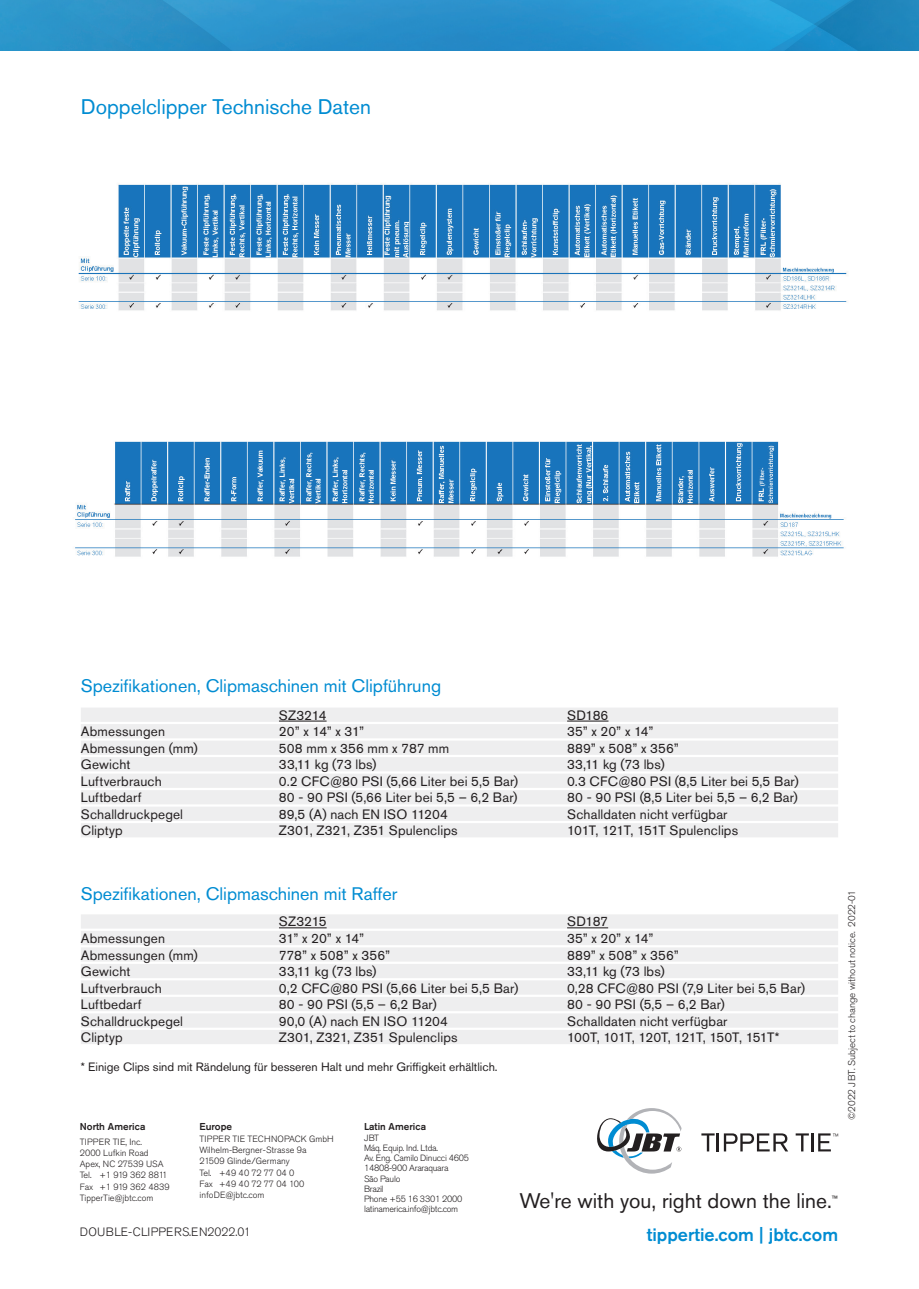
<style>
.page{position:relative;width:919px;height:1289px;background:#fff}
.page>*{position:absolute;margin:0;border:0;box-sizing:border-box;transform-origin:0 0}
.t1{font:21px "Akzidenz Grotesk Pro";color:#231f20}
.Hauptitel{font:21px "Akzidenz Grotesk Pro";color:#008cd2}
.Zwischentitel{font:18px "Akzidenz Grotesk Pro";color:#008cd2}
.t2{font:500 18px "Akzidenz Grotesk Pro";color:#008cd2}
.BlumSpeak_Body_Text{font:13.5px "Akzidenz Grotesk Pro";letter-spacing:.01em;color:#231f20}
.BlumSpeak_Body_Text-2{font:13.5px "Akzidenz Grotesk Pro";letter-spacing:-.05em;color:#231f20}
.Zwischentitel-2{font:12px "Akzidenz Grotesk Pro";color:#231f20}
.t3{font:300 12px "Akzidenz Grotesk Pro";letter-spacing:.02em;color:#231f20}
.t4{font:500 9.9px "Akzidenz Grotesk Pro";color:#231f20}
.t5{font:300 9.75px "Akzidenz Grotesk Pro";color:#231f20}
.t6{font:300 9px "Akzidenz Grotesk Pro";color:#231f20}
.t7{font:300 9px/10.2px "Akzidenz Grotesk Pro";letter-spacing:-.025em;color:#231f20}
.t8{font:300 9px "Akzidenz Grotesk Pro";letter-spacing:.02em;color:#231f20}
.t9{font:300 9px "Akzidenz Grotesk Pro";letter-spacing:-.04em;color:#231f20}
.t10{font:9px "Akzidenz Grotesk Pro";color:#231f20}
</style>
<div class="page">
<img style="left:0;top:0;width:918px;height:50px">
<svg style="left:597px;top:1108px;width:84px;height:65px"></svg>
<svg style="left:701px;top:1133px;width:13px;height:18px"></svg>
<hr style="left:716px;top:1133px;width:3px;height:18px;background:#231f20">
<svg style="left:723px;top:1133px;width:65px;height:18px"></svg>
<svg style="left:795px;top:1133px;width:13px;height:18px"></svg>
<hr style="left:810px;top:1133px;width:3px;height:18px;background:#231f20">
<svg style="left:818px;top:1133px;width:20px;height:18px"></svg>
<div style="left:81px;top:707px;width:757px;height:14px;background:#eeeeef"></div>
<hr style="left:279px;top:720px;width:47px;height:1px;background:#231f20">
<hr style="left:567px;top:720px;width:41px;height:1px;background:#231f20">
<div style="left:81px;top:724px;width:757px;height:14px;background:#eeeeef"></div>
<div style="left:81px;top:740px;width:757px;height:14px;background:#eeeeef"></div>
<div style="left:81px;top:757px;width:757px;height:14px;background:#eeeeef"></div>
<div style="left:81px;top:773px;width:757px;height:14px;background:#eeeeef"></div>
<div style="left:81px;top:790px;width:757px;height:14px;background:#eeeeef"></div>
<div style="left:81px;top:806px;width:757px;height:14px;background:#eeeeef"></div>
<div style="left:81px;top:823px;width:757px;height:14px;background:#eeeeef"></div>
<div style="left:81px;top:914px;width:757px;height:14px;background:#eeeeef"></div>
<hr style="left:279px;top:927px;width:47px;height:1px;background:#231f20">
<hr style="left:567px;top:927px;width:41px;height:1px;background:#231f20">
<div style="left:81px;top:930px;width:757px;height:15px;background:#eeeeef"></div>
<div style="left:81px;top:947px;width:757px;height:14px;background:#eeeeef"></div>
<div style="left:81px;top:963px;width:757px;height:15px;background:#eeeeef"></div>
<div style="left:81px;top:980px;width:757px;height:14px;background:#eeeeef"></div>
<div style="left:81px;top:996px;width:757px;height:15px;background:#eeeeef"></div>
<div style="left:81px;top:1013px;width:757px;height:14px;background:#eeeeef"></div>
<div style="left:81px;top:1029px;width:757px;height:15px;background:#eeeeef"></div>
<img style="left:78px;top:183px;width:769px;height:128px">
<img style="left:75px;top:441px;width:769px;height:116px">
<p class="Hauptitel" style="left:81px;top:93px;width:292px">Doppelclipper Technische Daten</p>
<p class="Zwischentitel" style="left:81px;top:674px;width:362px">Spezifikationen, Clipmaschinen mit Clipführung</p>
<p class="BlumSpeak_Body_Text" style="left:279px;top:706px;width:49px">SZ3214</p>
<p class="BlumSpeak_Body_Text" style="left:567px;top:706px;width:43px">SD186</p>
<p class="BlumSpeak_Body_Text" style="left:81px;top:722px;width:86px">Abmessungen</p>
<p class="BlumSpeak_Body_Text" style="left:279px;top:722px;width:87px">20” x 14” x 31”</p>
<p class="BlumSpeak_Body_Text" style="left:567px;top:722px;width:88px">35” x 20” x 14”</p>
<p class="BlumSpeak_Body_Text" style="left:81px;top:739px;width:118px">Abmessungen (mm)</p>
<p class="BlumSpeak_Body_Text" style="left:279px;top:739px;width:172px">508 mm x 356 mm x 787 mm</p>
<p class="BlumSpeak_Body_Text" style="left:567px;top:739px;width:113px">889” x 508” x 356”</p>
<p class="BlumSpeak_Body_Text" style="left:81px;top:755px;width:51px">Gewicht</p>
<p class="BlumSpeak_Body_Text" style="left:279px;top:755px;width:99px">33,11 kg (73 lbs)</p>
<p class="BlumSpeak_Body_Text" style="left:567px;top:755px;width:99px">33,11 kg (73 lbs)</p>
<p class="BlumSpeak_Body_Text" style="left:81px;top:772px;width:82px">Luftverbrauch</p>
<p class="BlumSpeak_Body_Text" style="left:279px;top:772px;width:241px">0.2 CFC@80 PSI (5,66 Liter bei 5,5 Bar)</p>
<p class="BlumSpeak_Body_Text" style="left:567px;top:772px;width:233px">0.3 CFC@80 PSI (8,5 Liter bei 5,5 Bar)</p>
<p class="BlumSpeak_Body_Text" style="left:81px;top:788px;width:62px">Luftbedarf</p>
<p class="BlumSpeak_Body_Text" style="left:279px;top:788px;width:240px">80 - 90 PSI (5,66 Liter bei 5,5 – 6,2 Bar)</p>
<p class="BlumSpeak_Body_Text" style="left:567px;top:788px;width:232px">80 - 90 PSI (8,5 Liter bei 5,5 – 6,2 Bar)</p>
<p class="BlumSpeak_Body_Text" style="left:81px;top:805px;width:104px">Schalldruckpegel</p>
<p class="BlumSpeak_Body_Text" style="left:279px;top:805px;width:171px">89,5 (A) nach EN ISO 11204</p>
<p class="BlumSpeak_Body_Text" style="left:567px;top:805px;width:162px">Schalldaten nicht verfügbar</p>
<p class="BlumSpeak_Body_Text" style="left:81px;top:821px;width:44px">Cliptyp</p>
<p class="BlumSpeak_Body_Text" style="left:279px;top:821px;width:180px">Z301, Z321, Z351 Spulenclips</p>
<p class="BlumSpeak_Body_Text" style="left:567px;top:821px;width:172px">101T, 121T, 151T Spulenclips</p>
<p class="Zwischentitel" style="left:81px;top:882px;width:318px">Spezifikationen, Clipmaschinen mit Raffer</p>
<p class="BlumSpeak_Body_Text" style="left:279px;top:913px;width:49px">SZ3215</p>
<p class="BlumSpeak_Body_Text" style="left:567px;top:913px;width:43px">SD187</p>
<p class="BlumSpeak_Body_Text" style="left:81px;top:929px;width:86px">Abmessungen</p>
<p class="BlumSpeak_Body_Text" style="left:279px;top:929px;width:87px">31” x 20” x 14”</p>
<p class="BlumSpeak_Body_Text" style="left:567px;top:929px;width:88px">35” x 20” x 14”</p>
<p class="BlumSpeak_Body_Text" style="left:81px;top:946px;width:118px">Abmessungen (mm)</p>
<p class="BlumSpeak_Body_Text" style="left:279px;top:946px;width:113px">778” x 508” x 356”</p>
<p class="BlumSpeak_Body_Text" style="left:567px;top:946px;width:113px">889” x 508” x 356”</p>
<p class="BlumSpeak_Body_Text" style="left:81px;top:962px;width:51px">Gewicht</p>
<p class="BlumSpeak_Body_Text" style="left:279px;top:962px;width:99px">33,11 kg (73 lbs)</p>
<p class="BlumSpeak_Body_Text" style="left:567px;top:962px;width:99px">33,11 kg (73 lbs)</p>
<p class="BlumSpeak_Body_Text" style="left:81px;top:979px;width:82px">Luftverbrauch</p>
<p class="BlumSpeak_Body_Text" style="left:279px;top:979px;width:241px">0,2 CFC@80 PSI (5,66 Liter bei 5,5 Bar)</p>
<p class="BlumSpeak_Body_Text" style="left:567px;top:979px;width:239px">0,28 CFC@80 PSI (7,9 Liter bei 5,5 Bar)</p>
<p class="BlumSpeak_Body_Text" style="left:81px;top:995px;width:62px">Luftbedarf</p>
<p class="BlumSpeak_Body_Text" style="left:279px;top:995px;width:159px">80 - 90 PSI (5,5 – 6,2 Bar)</p>
<p class="BlumSpeak_Body_Text" style="left:567px;top:995px;width:159px">80 - 90 PSI (5,5 – 6,2 Bar)</p>
<p class="BlumSpeak_Body_Text" style="left:81px;top:1012px;width:104px">Schalldruckpegel</p>
<p class="BlumSpeak_Body_Text" style="left:279px;top:1012px;width:171px">90,0 (A) nach EN ISO 11204</p>
<p class="BlumSpeak_Body_Text" style="left:567px;top:1012px;width:162px">Schalldaten nicht verfügbar</p>
<p class="BlumSpeak_Body_Text" style="left:81px;top:1028px;width:44px">Cliptyp</p>
<p class="BlumSpeak_Body_Text" style="left:279px;top:1028px;width:180px">Z301, Z321, Z351 Spulenclips</p>
<p class="BlumSpeak_Body_Text-2" style="left:567px;top:1028px;width:214px">100T, 101T, 120T, 121T, 150T, 151T*</p>
<p class="Zwischentitel-2" style="left:81px;top:1059px;width:418px">* Einige Clips sind mit Rändelung für besseren Halt und mehr Griffigkeit erhältlich.</p>
<p class="t4" style="left:80px;top:1120px;width:67px">North America</p>
<p class="t8" style="left:80px;top:1135px;width:64px">TIPPER TIE, Inc.</p>
<p class="t6" style="left:80px;top:1146px;width:70px">2000 Lufkin Road</p>
<p class="t6" style="left:80px;top:1158px;width:85px">Apex, NC 27539 USA</p>
<p class="t9" style="left:80px;top:1169px;width:89px">Tel. +1 919 362 8811</p>
<p class="t6" style="left:80px;top:1180px;width:91px">Fax +1 919 362 4839</p>
<p class="t6" style="left:80px;top:1191px;width:75px">TipperTie@jbtc.com</p>
<p class="t4" style="left:199px;top:1120px;width:34px">Europe</p>
<p class="t8" style="left:199px;top:1132px;width:136px">TIPPER TIE TECHNOPACK GmbH</p>
<p class="t6" style="left:199px;top:1143px;width:108px">Wilhelm-Bergner-Strasse 9a</p>
<p class="t6" style="left:199px;top:1155px;width:92px">21509 Glinde/Germany</p>
<p class="t6" style="left:199px;top:1166px;width:96px">Tel. +49 40 72 77 04 0</p>
<p class="t6" style="left:199px;top:1177px;width:106px">Fax +49 40 72 77 04 100</p>
<p class="t6" style="left:199px;top:1188px;width:66px">infoDE@jbtc.com</p>
<p class="t3" style="left:80px;top:1223px;width:172px">DOUBLE-CLIPPERS.EN2022.01</p>
<p class="t4" style="left:364px;top:1120px;width:64px">Latin America</p>
<p class="t7" style="left:364px;top:1132px;width:107px">JBT<br>Máq. Equip. Ind. Ltda.<br>Av. Eng. Camilo Dinucci 4605<br>14808-900 Araraquara<br>São Paulo<br>Brazil<br>Phone +55 16 3301 2000 latinamerica.info@jbtc.com</p>
<p class="t1" style="left:519px;top:1186px;width:314px">We're with you, right down the line.</p>
<p class="t10" style="left:831px;top:1192px;width:8px">™</p>
<p class="t2" style="left:646px;top:1223px;width:193px">tippertie.com | jbtc.com</p>
<p class="t5" style="left:845px;top:1119px;width:231px;rotate:-90deg">©2022 JBT. Subject to change without notice. 2022-01</p>
</div>
